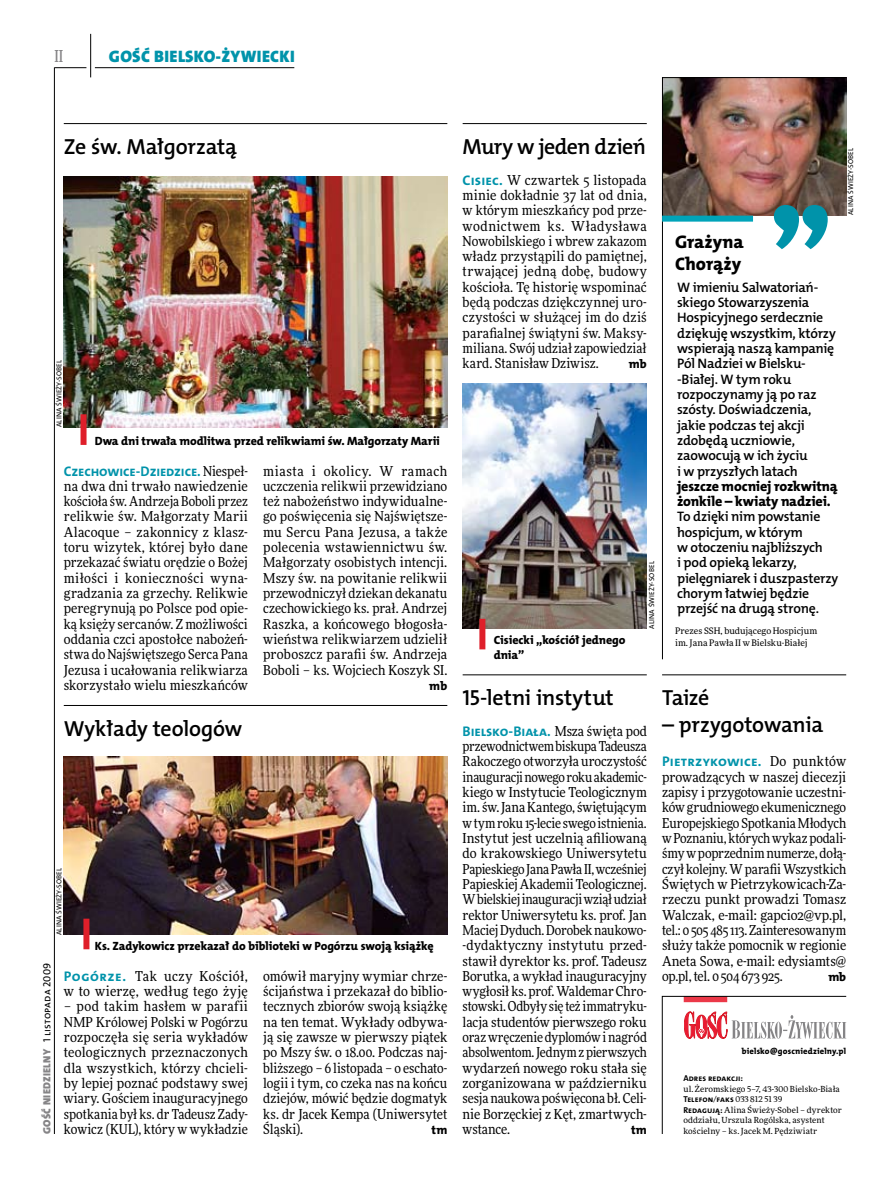
<style>
.page{position:relative;width:893px;height:1191px;background:#fff}
.page>*{position:absolute;margin:0;border:0;box-sizing:border-box;transform-origin:0 0}
.t1{font:21.9px "The Mix HP6 Se Bld";letter-spacing:-.015em;color:#000}
.t2{font:18.3px/21.6px "The Mix HP8 Ex Bld";color:#000}
.t3{font:16.65px "The Mix HP9 Blk";letter-spacing:.02em;color:#0093aa}
.t4{font:500 16.5px "Freeday Narrow";color:#858486;scale:.9 1}
.t5{font:14.1px/15.3px "The Mix HP8 Ex Bld";letter-spacing:-.01em;color:#000}
.t6{font:13.95px "The Mix HP7 Bld";letter-spacing:-.005em;color:#0093aa}
.t7{font:13.95px "The Mix HP7 Bld";letter-spacing:.015em;color:#0093aa}
.t8{font:13.8px/15.3px "The Mix HP6 Se Bld";letter-spacing:-.015em;color:#000}
.t9{font:13.65px/15.3px "Freeday Narrow News";letter-spacing:.005em;color:#000;text-align:justify}
.t10{font:12.3px "The Mix HP8 Ex Bld";letter-spacing:.01em;color:#000}
.t11{font:12px/15.3px "The Mix HP8 Ex Bld";letter-spacing:-.005em;color:#000}
.t12{font:10.5px "The Mix HP9 Blk";letter-spacing:.025em;color:#858486}
.t13{font:9px/12px "Freeday News";color:#000}
.t14{font:8.55px "The Mix HP7 Bld";letter-spacing:.005em;color:#000}
.t15{font:8.55px "The Mix HP8 Ex Bld";letter-spacing:.02em;color:#000}
.t16{font:8.4px/10.5px "Freeday News";letter-spacing:.01em;color:#000}
.t17{font:7.2px "The Mix HP5 Plain";letter-spacing:.025em;color:#000}
.s1{font-family:"Freeday Narrow News";font-size:13.65px;color:#000}
.s2{font-family:"The Mix HP5 Plain";color:#000}
.s3{font-family:"The Mix HP7 Bld";font-size:13.95px;color:#0093aa}
.s4{font-family:"Freeday News";font-size:8.4px}
.s5{font-family:"The Mix HP7 Bld";font-size:8.55px}
</style>
<div class="page">
<hr style="left:54px;top:67px;width:1px;height:1067px;background:#000">
<hr style="left:90px;top:34px;width:1px;height:43px;background:#000">
<hr style="left:54px;top:67px;width:32px;height:1px;background:#000">
<hr style="left:95px;top:67px;width:199px;height:1px;background:#000">
<svg style="left:662px;top:77px;width:185px;height:582px"></svg>
<div style="left:662px;top:216px;width:91px;height:6px;background:#00a4b9"></div>
<svg style="left:774px;top:205px;width:54px;height:44px"></svg>
<hr style="left:64px;top:123px;width:383px;height:1px;background:#000">
<hr style="left:64px;top:705px;width:383px;height:1px;background:#000">
<img style="left:64px;top:177px;width:383px;height:250px">
<img style="left:463px;top:384px;width:184px;height:244px">
<img style="left:64px;top:756px;width:383px;height:179px">
<div style="left:81px;top:414px;width:6px;height:31px;background:#df1f2a"></div>
<div style="left:479px;top:619px;width:6px;height:30px;background:#df1f2a"></div>
<div style="left:83px;top:918px;width:6px;height:31px;background:#df1f2a"></div>
<svg style="left:662px;top:996px;width:185px;height:138px"></svg>
<hr style="left:662px;top:674px;width:184px;height:1px;background:#000">
<hr style="left:463px;top:123px;width:184px;height:1px;background:#000">
<hr style="left:463px;top:674px;width:184px;height:1px;background:#000">
<p class="t4" style="left:54px;top:46px;width:11px">II</p>
<p class="t3" style="left:109px;top:46px;width:187px">GOŚĆ BIELSKO-ŻYWIECKI</p>
<h1 class="t1" style="left:64px;top:132px;width:175px">Ze św. Małgorzatą</h1>
<p class="t17" style="left:54px;top:427px;width:69px;rotate:-90deg">Alina Świeży-Sobel</p>
<p class="t11" style="left:95px;top:433px;width:346px">Dwa dni trwała modlitwa przed relikwiami św. Małgorzaty Marii</p>
<p class="t6" style="left:64px;top:462px;width:186px">Czechowice-Dziedzice. <span class="s1">Niespeł-</span></p>
<p class="t9" style="left:64px;top:478px;width:186px">na dwa dni trwało nawiedzenie kościoła św. Andrzeja Boboli przez relikwie św. Małgorzaty Marii Alacoque – zakonnicy z klasz&shy;toru wizytek, której było dane przekazać światu orędzie o Bożej miłości i konieczności wyna&shy;gradzania za grzechy. Relikwie peregrynują po Polsce pod opie&shy;ką księży sercanów. Z możliwości oddania czci apostołce nabożeń&shy;stwa do Najświętszego Serca Pana Jezusa i ucałowania relikwiarza skorzystało wielu mieszkańców</p>
<h1 class="t1" style="left:64px;top:714px;width:180px">Wykłady teologów</h1>
<p class="t9" style="left:263px;top:463px;width:186px">miasta i okolicy. W ramach uczczenia relikwii przewidziano też nabożeństwo indywidualne&shy;go poświęcenia się Najświętsze&shy;mu Sercu Pana Jezusa, a także polecenia wstawiennictwu św.<br>Małgorzaty osobistych intencji.<br>Mszy św. na powitanie relikwii przewodniczył dziekan dekanatu czechowickiego ks. prał. Andrzej Raszka, a końcowego błogosła&shy;wieństwa relikwiarzem udzielił proboszcz parafii św. Andrzeja Boboli – ks. Wojciech Koszyk SI.</p>
<p class="t10" style="left:429px;top:678px;width:19px">mb</p>
<p class="t17" style="left:54px;top:935px;width:69px;rotate:-90deg">Alina Świeży-Sobel</p>
<p class="t12" style="left:40px;top:1134px;width:173px;rotate:-90deg">GOŚĆ NIEDZIELNY <span class="s2">1 listopada 2009</span></p>
<p class="t11" style="left:95px;top:938px;width:340px">Ks. Zadykowicz przekazał do biblioteki w Pogórzu swoją książkę</p>
<p class="t9" style="left:64px;top:968px;width:186px"><span class="s3">Pogórze.</span> Tak uczy Kościół, w to wierzę, według tego żyję</p>
<p class="t9" style="left:64px;top:998px;width:186px">– pod takim hasłem w parafii NMP Królowej Polski w Pogórzu rozpoczęła się seria wykładów teologicznych przeznaczonych dla wszystkich, którzy chcieli&shy;by lepiej poznać podstawy swej wiary. Gościem inauguracyjnego spotkania był ks. dr Tadeusz Zady&shy;kowicz (KUL), który w wykładzie</p>
<p class="t9" style="left:263px;top:968px;width:186px">omówił maryjny wymiar chrze&shy;ścijaństwa i przekazał do biblio&shy;tecznych zbiorów swoją książkę na ten temat. Wykłady odbywa&shy;ją się zawsze w pierwszy piątek po Mszy św. o 18.00. Podczas naj&shy;bliższego – 6 listopada – o eschato&shy;logii i tym, co czeka nas na końcu dziejów, mówić będzie dogmatyk ks. dr Jacek Kempa (Uniwersytet Śląski).</p>
<p class="t10" style="left:431px;top:1122px;width:17px">tm</p>
<h1 class="t1" style="left:463px;top:132px;width:185px">Mury w jeden dzień</h1>
<p class="t9" style="left:463px;top:172px;width:186px"><span class="s3">Cisiec.</span> W czwartek 5 listopada minie dokładnie 37 lat od dnia, w którym mieszkańcy pod prze&shy;wodnictwem ks. Władysława Nowobilskiego i wbrew zakazom władz przystąpili do pamiętnej, trwającej jedną dobę, budowy kościoła. Tę historię wspominać będą podczas dziękczynnej uro&shy;czystości w służącej im do dziś parafialnej świątyni św. Maksy&shy;miliana. Swój udział zapowiedział kard. Stanisław Dziwisz.</p>
<p class="t10" style="left:629px;top:356px;width:19px">mb</p>
<p class="t11" style="left:494px;top:632px;width:133px">Cisiecki „kościół jednego dnia”</p>
<p class="t17" style="left:647px;top:628px;width:69px;rotate:-90deg">Alina Świeży-Sobel</p>
<h2 class="t2" style="left:675px;top:231px;width:70px">Grażyna<br>Chorąży</h2>
<p class="t8" style="left:677px;top:279px;width:160px">W imieniu Salwatoriań&shy;skiego Stowarzyszenia<br>Hospicyjnego serdecznie dziękuję wszystkim, którzy wspierają naszą kampanię<br>Pól Nadziei w Bielsku--Białej. W tym roku rozpoczynamy ją po raz szósty. Doświadczenia, jakie podczas tej akcji zdobędą uczniowie, zaowocują w ich życiu<br>i w przyszłych latach</p>
<p class="t5" style="left:677px;top:478px;width:162px">jeszcze mocniej rozkwitną żonkile – kwiaty nadziei.</p>
<p class="t8" style="left:677px;top:509px;width:163px">To dzięki nim powstanie hospicjum, w którym<br>w otoczeniu najbliższych<br>i pod opieką lekarzy, pielęgniarek i duszpasterzy chorym łatwiej będzie przejść na drugą stronę.</p>
<p class="t13" style="left:675px;top:624px;width:144px">Prezes SSH, budującego Hospicjum im. Jana Pawła II w Bielsku-Białej</p>
<p class="t17" style="left:846px;top:215px;width:69px;rotate:-90deg">Alina Świeży-Sobel</p>
<h1 class="t1" style="left:463px;top:684px;width:153px">15-letni instytut</h1>
<p class="t6" style="left:463px;top:722px;width:186px">Bielsko-Biała. <span class="s1">Msza święta pod</span></p>
<p class="t9" style="left:463px;top:738px;width:186px">przewodnictwem biskupa Tadeusza Rakoczego otworzyła uroczystość inauguracji nowego roku akademic&shy;kiego w Instytucie Teologicznym im. św. Jana Kantego, świętującym wtym roku 15-lecie swego istnienia.<br>Instytut jest uczelnią afiliowaną do krakowskiego Uniwersytetu Papieskiego Jana Pawła II, wcześniej Papieskiej Akademii Teologicznej.<br>Wbielskiej inauguracji wziął udział rektor Uniwersytetu ks. prof. Jan Maciej Dyduch. Dorobek naukowo--dydaktyczny instytutu przed&shy;stawił dyrektor ks. prof. Tadeusz Borutka, a wykład inauguracyjny wygłosił ks. prof.Waldemar Chro&shy;stowski. Odbyły się też immatryku&shy;lacja studentów pierwszego roku oraz wręczenie dyplomów i nagród absolwentom. Jednym z pierwszych wydarzeń nowego roku stała się zorganizowana w październiku sesja naukowa poświęcona bł. Celi&shy;nie Borzęckiej z Kęt, zmartwych&shy;wstance.</p>
<p class="t10" style="left:631px;top:1122px;width:17px">tm</p>
<h1 class="t1" style="left:662px;top:684px;width:49px">Taizé</h1>
<h1 class="t1" style="left:662px;top:710px;width:163px">– przygotowania</h1>
<p class="t7" style="left:662px;top:753px;width:186px">Pietrzykowice. <span class="s1">Do punktów</span></p>
<p class="t9" style="left:662px;top:769px;width:186px">prowadzących w naszej diecezji zapisy i przygotowanie uczestni&shy;ków grudniowego ekumenicznego Europejskiego Spotkania Młodych wPoznaniu, których wykaz podali&shy;śmy wpoprzednim numerze, dołą&shy;czył kolejny. Wparafii Wszystkich Świętych w Pietrzykowicach-Za&shy;rzeczu punkt prowadzi Tomasz Walczak, e-mail: gapcio2@vp.pl, tel.: 0 505 485 113. Zainteresowanym służy także pomocnik w regionie Aneta Sowa, e-mail: edysiamts@ op.pl, tel. 0 504 673 925.</p>
<p class="t10" style="left:828px;top:968px;width:19px">mb</p>
<p class="t15" style="left:742px;top:1045px;width:106px">bielsko@goscniedzielny.pl</p>
<p class="t14" style="left:683px;top:1073px;width:61px">Adres redakcji:</p>
<p class="t16" style="left:683px;top:1083px;width:158px">ul. Żeromskiego 5–7, 43-300 Bielsko-Biała</p>
<p class="t14" style="left:683px;top:1094px;width:100px">Telefon<span class="s4">/</span>faks <span class="s4">033 812 51 39</span></p>
<p class="t16" style="left:683px;top:1104px;width:160px"><span class="s5">Redagują:</span> Alina Świeży-Sobel – dyrektor oddziału, Urszula Rogólska, asystent kościelny – ks. Jacek M. Pędziwiatr</p>
</div>
